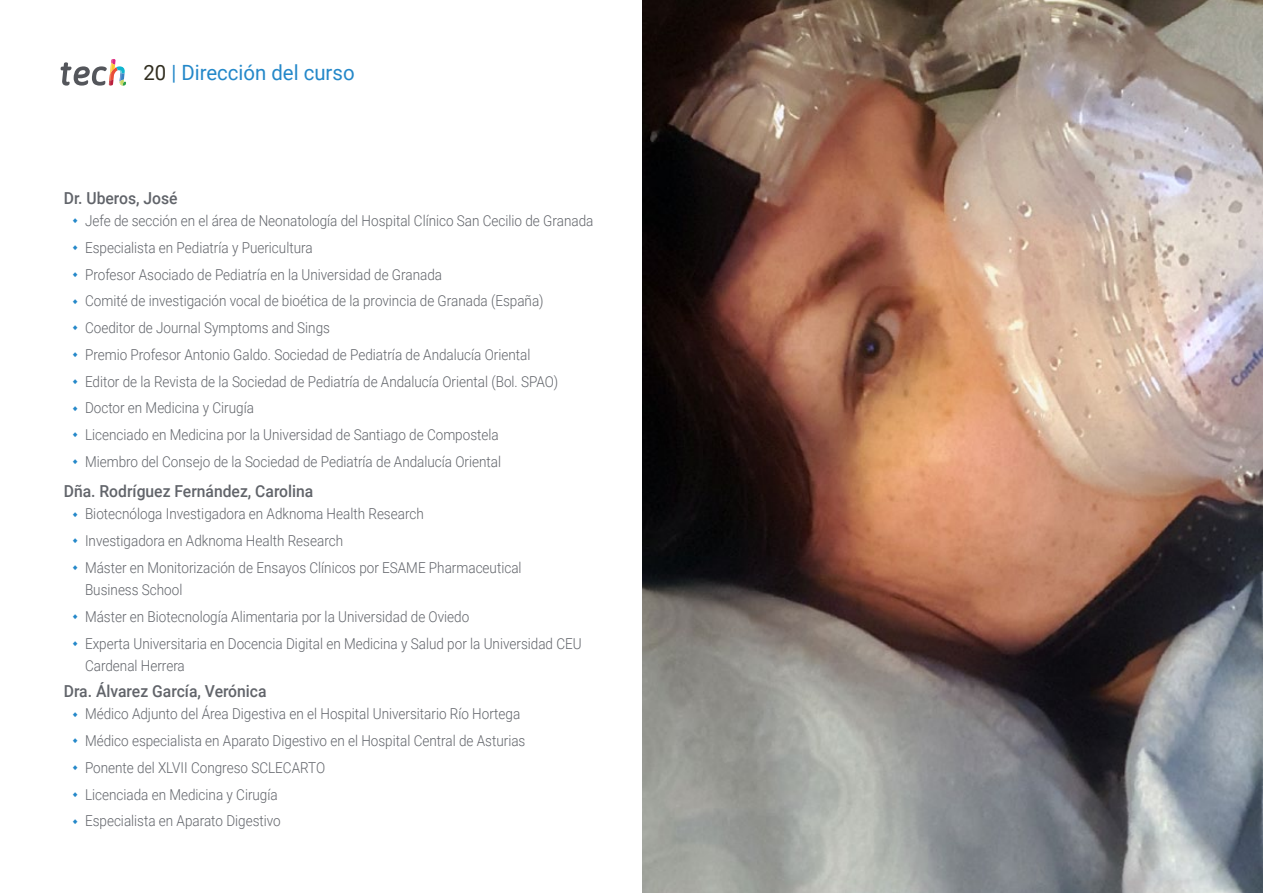
<style>
.page{position:relative;width:1263px;height:893px;background:#fff}
.page>*{position:absolute;margin:0;border:0;box-sizing:border-box;transform-origin:0 0}
.t1{font:21px "Roboto";color:#2488c9}
.t2{font:500 16.5px "Roboto";color:#61646a;scale:.95 1}
.t3{font:300 15px/26.7px "Roboto";color:#61646a;scale:.9 1}
.s1{color:#312e20}
</style>
<div class="page">
<img style="left:642px;top:0;width:621px;height:893px">
<svg style="left:61px;top:59px;width:65px;height:27px"></svg>
<h1 class="t1" style="left:144px;top:57px;width:213px"><span class="s1">20</span> | Dirección del curso</h1>
<p class="t2" style="left:64px;top:186px;width:121px">Dr. Uberos, José</p>
<p class="t3" style="left:85px;top:207px;width:566px">Jefe de sección en el área de Neonatología del Hospital Clínico San Cecilio de Granada Especialista en Pediatría y Puericultura<br>Profesor Asociado de Pediatría en la Universidad de Granada<br>Comité de investigación vocal de bioética de la provincia de Granada (España)<br>Coeditor de Journal Symptoms and Sings<br>Premio Profesor Antonio Galdo. Sociedad de Pediatría de Andalucía Oriental<br>Editor de la Revista de la Sociedad de Pediatría de Andalucía Oriental (Bol. SPAO)<br>Doctor en Medicina y Cirugía<br>Licenciado en Medicina por la Universidad de Santiago de Compostela<br>Miembro del Consejo de la Sociedad de Pediatría de Andalucía Oriental</p>
<p class="t2" style="left:64px;top:479px;width:264px">Dña. Rodríguez Fernández, Carolina</p>
<p class="t3" style="left:85px;top:500px;width:486px">Biotecnóloga Investigadora en Adknoma Health Research<br>Investigadora en Adknoma Health Research<br>Máster en Monitorización de Ensayos Clínicos por ESAME Pharmaceutical</p>
<p class="t3" style="left:85px;top:576px;width:553px">Business School<br>Máster en Biotecnología Alimentaria por la Universidad de Oviedo<br>Experta Universitaria en Docencia Digital en Medicina y Salud por la Universidad CEU</p>
<p class="t3" style="left:85px;top:652px;width:112px">Cardenal Herrera</p>
<p class="t2" style="left:64px;top:680px;width:215px">Dra. Álvarez García, Verónica</p>
<p class="t3" style="left:85px;top:700px;width:491px">Médico Adjunto del Área Digestiva en el Hospital Universitario Río Hortega Médico especialista en Aparato Digestivo en el Hospital Central de Asturias Ponente del XLVII Congreso SCLECARTO<br>Licenciada en Medicina y Cirugía<br>Especialista en Aparato Digestivo</p>
</div>
